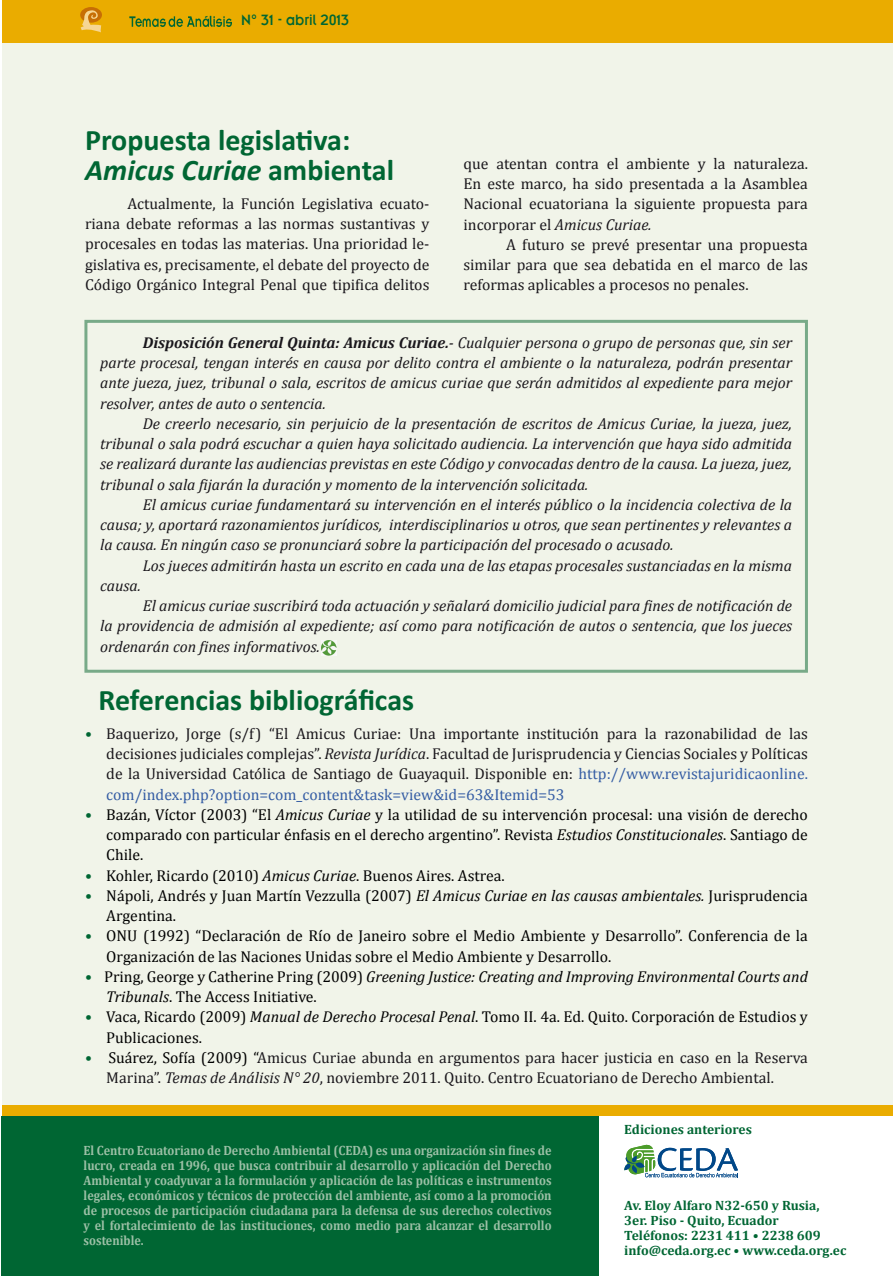
<style>
.page{position:relative;width:893px;height:1276px;background:#fff}
.page>*{position:absolute;margin:0;border:0;box-sizing:border-box;transform-origin:0 0}
.subtitulo{font:700 30px/30px "Calibri";color:#063}
.pie_de_pagina{font:16.5px "Insignia LT";color:#063;scale:.9 1}
.texto{font:italic 15.75px/20.2px "Cambria";color:#1a171c;text-align:justify}
.texto_bibliografia{font:15.75px/20.2px "Cambria";color:#000}
.texto_bibliografia-2{font:15.75px/20.2px "Cambria";color:#1a171c;text-align:justify}
.texto-2{font:15.75px/20.2px "Cambria";color:#1a171c;text-align:justify}
.texto_bibliografia-3{font:italic 15.75px/20.2px "Cambria";color:#000}
.pie_de_foto{font:700 13.5px/15px "Cambria";color:#9cc0a6;text-align:justify;scale:.9 1}
.pie_de_foto-2{font:700 13.5px "Cambria";color:#063}
.s1{font-style:italic}
.s2{font-weight:700}
.s3{color:#063}
.s4{color:#355da4}
.s5{font-style:normal;color:#063}
.s6{font-style:normal}
.s7{color:#000}
</style>
<div class="page">
<div style="left:2px;top:40px;width:891px;height:1236px;background:#f1f4e9"></div>
<div style="left:2px;top:0;width:891px;height:43px;background:#eaac00"></div>
<div style="left:2px;top:1105px;width:891px;height:170px;background:#eaac00"></div>
<div style="left:2px;top:1115px;width:891px;height:161px;background:#063"></div>
<div style="left:599px;top:1115px;width:294px;height:161px;background:#fff"></div>
<div style="left:80px;top:7px;width:22px;height:16px;background:#c76e05;border-radius:50%"></div>
<svg style="left:81px;top:10px;width:20px;height:22px"></svg>
<svg style="left:129px;top:16px;width:103px;height:11px"></svg>
<img style="left:322px;top:641px;width:14px;height:14px">
<svg style="left:624px;top:1144px;width:114px;height:33px"></svg>
<div style="left:84px;top:320px;width:724px;height:353px;border:3px solid #78aa88"></div>
<p class="pie_de_pagina" style="left:241px;top:11px;width:121px">N° 31 - abril 2013</p>
<p class="subtitulo" style="left:85px;top:125px;width:310px">Propuesta legislativa:<br><span class="s1">Amicus Curiae</span> ambiental</p>
<p class="texto-2" style="left:85px;top:193px;width:346px;text-indent:43px">Actualmente, la Función Legislativa ecuato&shy;riana debate reformas a las normas sustantivas y procesales en todas las materias. Una prioridad le&shy;gislativa es, precisamente, el debate del proyecto de Código Orgánico Integral Penal que tipifica delitos</p>
<p class="texto-2" style="left:463px;top:153px;width:346px">que atentan contra el ambiente y la naturaleza.<br>En este marco, ha sido presentada a la Asamblea Nacional ecuatoriana la siguiente propuesta para incorporar el <span class="s1">Amicus Curiae.</span></p>
<p class="texto-2" style="left:463px;top:234px;width:346px;text-indent:43px">A futuro se prevé presentar una propuesta similar para que sea debatida en el marco de las reformas aplicables a procesos no penales.</p>
<p class="texto" style="left:100px;top:332px;width:693px;text-indent:43px"><span class="s2">Disposición General Quinta: Amicus Curiae.</span>- Cualquier persona o grupo de personas que, sin ser parte procesal, tengan interés en causa por delito contra el ambiente o la naturaleza, podrán presentar ante jueza, juez, tribunal o sala, escritos de amicus curiae que serán admitidos al expediente para mejor resolver, antes de auto o sentencia.</p>
<p class="texto" style="left:100px;top:413px;width:693px;text-indent:43px">De creerlo necesario, sin perjuicio de la presentación de escritos de Amicus Curiae, la jueza, juez, tribunal o sala podrá escuchar a quien haya solicitado audiencia. La intervención que haya sido admitida se realizará durante las audiencias previstas en este Código y convocadas dentro de la causa. La jueza, juez, tribunal o sala fijarán la duración y momento de la intervención solicitada.</p>
<p class="texto" style="left:100px;top:494px;width:693px;text-indent:43px">El amicus curiae fundamentará su intervención en el interés público o la incidencia colectiva de la causa; y, aportará razonamientos jurídicos, interdisciplinarios u otros, que sean pertinentes y relevantes a la causa. En ningún caso se pronunciará sobre la participación del procesado o acusado.</p>
<p class="texto" style="left:143px;top:554px;width:651px">Los jueces admitirán hasta un escrito en cada una de las etapas procesales sustanciadas en la misma</p>
<p class="texto" style="left:100px;top:575px;width:42px">causa.</p>
<p class="texto" style="left:100px;top:595px;width:693px;text-indent:43px">El amicus curiae suscribirá toda actuación y señalará domicilio judicial para fines de notificación de la providencia de admisión al expediente; así como para notificación de autos o sentencia, que los jueces ordenarán con fines informativos.</p>
<p class="subtitulo" style="left:99px;top:685px;width:317px">Referencias bibliográficas</p>
<p class="texto_bibliografia-2" style="left:106px;top:723px;width:703px;text-indent:-21px"><span class="s3">•</span> Baquerizo, Jorge (s/f) “El Amicus Curiae: Una importante institución para la razonabilidad de las decisiones judiciales complejas”. <span class="s1">Revista Jurídica</span>. Facultad de Jurisprudencia y Ciencias Sociales y Políticas de la Universidad Católica de Santiago de Guayaquil. Disponible en: <span class="s4">http://www.revistajuridicaonline. com/index.php?option=com_content&amp;task=view&amp;id=63&amp;Itemid=53</span></p>
<p class="texto_bibliografia" style="left:106px;top:804px;width:703px;text-align:justify;text-indent:-21px"><span class="s3">•</span> Bazán, Víctor (2003) “El <span class="s1">Amicus Curiae</span> y la utilidad de su intervención procesal: una visión de derecho comparado con particular énfasis en el derecho argentino”. Revista <span class="s1">Estudios Constitucionales</span>. Santiago de Chile.</p>
<p class="texto_bibliografia" style="left:85px;top:865px;width:421px"><span class="s3">•</span> Kohler, Ricardo (2010) <span class="s1">Amicus Curiae</span>. Buenos Aires. Astrea.</p>
<p class="texto_bibliografia" style="left:106px;top:885px;width:703px;text-indent:-21px"><span class="s3">•</span> Nápoli, Andrés y Juan Martín Vezzulla (2007) <span class="s1">El Amicus Curiae en las causas ambientales.</span> Jurisprudencia<br>Argentina.</p>
<p class="texto_bibliografia" style="left:106px;top:926px;width:703px;text-indent:-21px"><span class="s3">•</span> ONU (1992) “Declaración de Río de Janeiro sobre el Medio Ambiente y Desarrollo”. Conferencia de la<br>Organización de las Naciones Unidas sobre el Medio Ambiente y Desarrollo.</p>
<p class="texto_bibliografia-3" style="left:106px;top:965px;width:703px;text-indent:-21px"><span class="s5">•</span> <span class="s6">Pring, George y Catherine Pring (2009)</span> Greening Justice: Creating and Improving Environmental Courts and<br>Tribunals<span class="s6">. The Access Initiative.</span></p>
<p class="texto_bibliografia" style="left:106px;top:1007px;width:703px;text-indent:-21px"><span class="s3">•</span> Vaca, Ricardo (2009) <span class="s1">Manual de Derecho Procesal Penal</span>. Tomo II. 4a. Ed. Quito. Corporación de Estudios y<br>Publicaciones.</p>
<p class="texto_bibliografia-2" style="left:106px;top:1047px;width:703px;text-indent:-21px"><span class="s3">•</span> <span class="s7">Suárez, Sofía (2009) “</span>Amicus Curiae abunda en argumentos para hacer justicia en caso en la Reserva<br>Marina”. <span class="s1">Temas de Análisis N° 20</span>, noviembre 2011. Quito. Centro Ecuatoriano de Derecho Ambiental.</p>
<p class="pie_de_foto" style="left:84px;top:1143px;width:522px">El Centro Ecuatoriano de Derecho Ambiental (CEDA) es una organización sin fines de lucro, creada en 1996, que busca contribuir al desarrollo y aplicación del Derecho Ambiental y coadyuvar a la formulación y aplicación de las políticas e instrumentos legales, económicos y técnicos de protección del ambiente, así como a la promoción de procesos de participación ciudadana para la defensa de sus derechos colectivos y el fortalecimiento de las instituciones, como medio para alcanzar el desarrollo sostenible.</p>
<p class="pie_de_foto-2" style="left:624px;top:1121px;width:129px">Ediciones anteriores</p>
<p class="pie_de_foto-2" style="left:624px;top:1197px;width:197px">Av. Eloy Alfaro N32-650 y Rusia,</p>
<p class="pie_de_foto-2" style="left:624px;top:1212px;width:156px">3er. Piso - Quito, Ecuador</p>
<p class="pie_de_foto-2" style="left:624px;top:1227px;width:198px">Teléfonos: 2231 411 • 2238 609</p>
<p class="pie_de_foto-2" style="left:624px;top:1242px;width:224px">info@ceda.org.ec • www.ceda.org.ec</p>
</div>
